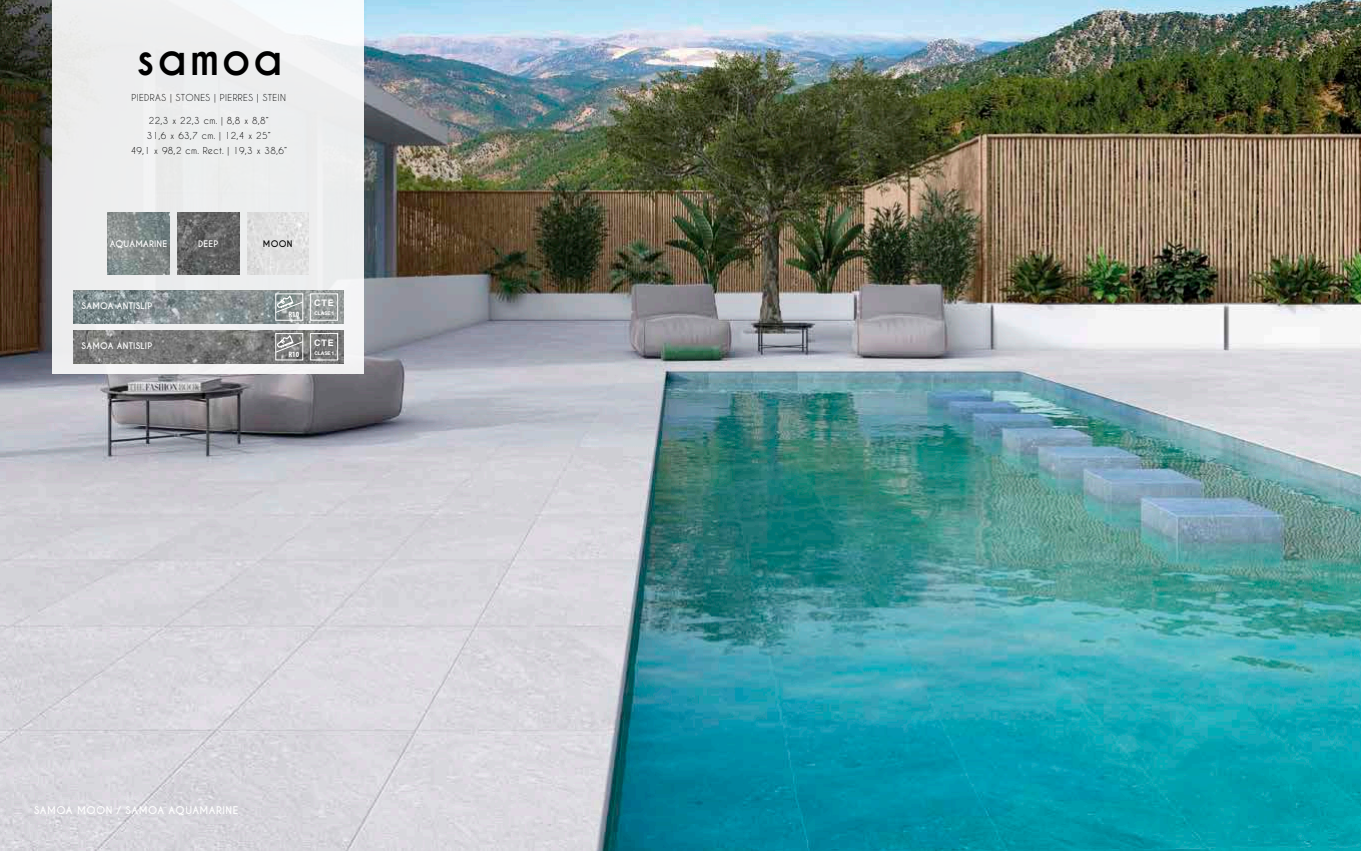
<style>
.page{position:relative;width:1361px;height:851px;background:#fff}
.page>*{position:absolute;margin:0;border:0;box-sizing:border-box;transform-origin:0 0}
.t1{font:700 44px "Caviar Dreams";letter-spacing:.05em;color:#000}
.t2{font:700 10px "Caviar Dreams";letter-spacing:.05em;color:#fff}
.t3{font:9px/15px "Caviar Dreams";letter-spacing:.05em;color:#000;text-align:center}
.t4{font:9px "Caviar Dreams";letter-spacing:.05em;color:#000}
.t5{font:700 9px "Arial";letter-spacing:.1em;color:#fff}
.t6{font:700 8.5px "Caviar Dreams";letter-spacing:.025em;color:#fff}
.t7{font:700 8.5px "Caviar Dreams";color:#000}
.t8{font:700 condensed 8px "Myriad Pro";color:#fff}
.t9{font:700 5px "Arial";letter-spacing:-.025em;color:#fff}
</style>
<div class="page">
<img style="left:0;top:0;width:1361px;height:850px">
<div style="left:52px;top:0;width:312px;height:374px;background:linear-gradient(to right,#eaebeb,#eef0f1)"></div>
<img style="left:108px;top:213px;width:61px;height:61px">
<img style="left:178px;top:213px;width:61px;height:61px">
<img style="left:74px;top:330px;width:269px;height:33px">
<img style="left:74px;top:291px;width:269px;height:32px">
<img style="left:247px;top:213px;width:61px;height:61px">
<div style="left:276px;top:333px;width:27px;height:27px;border:1px solid #fff"></div>
<svg style="left:275px;top:335px;width:28px;height:17px"></svg>
<div style="left:276px;top:294px;width:27px;height:26px;border:1px solid #fff"></div>
<svg style="left:275px;top:295px;width:28px;height:18px"></svg>
<div style="left:310px;top:333px;width:28px;height:27px;border:1px solid #fff"></div>
<div style="left:310px;top:294px;width:28px;height:26px;border:1px solid #fff"></div>
<h1 class="t1" style="left:136px;top:32px;width:148px">samoa</h1>
<p class="t4" style="left:131px;top:92px;width:156px">PIEDRAS | STONES | PIERRES | STEIN</p>
<p class="t3" style="left:131px;top:113px;width:158px">22,3 x 22,3 cm. | 8,8 x 8,8”<br>31,6 x 63,7 cm. | 12,4 x 25”<br>49,1 x 98,2 cm. Rect. | 19,3 x 38,6”</p>
<p class="t6" style="left:110px;top:238px;width:59px">AQUAMARINE</p>
<p class="t6" style="left:198px;top:238px;width:22px">DEEP</p>
<p class="t7" style="left:263px;top:238px;width:31px">MOON</p>
<p class="t6" style="left:82px;top:301px;width:72px">SAMOA ANTISLIP</p>
<p class="t6" style="left:82px;top:340px;width:72px">SAMOA ANTISLIP</p>
<p class="t8" style="left:288px;top:309px;width:12px">R10</p>
<p class="t8" style="left:288px;top:349px;width:12px">R10</p>
<p class="t5" style="left:314px;top:297px;width:21px">CTE</p>
<p class="t9" style="left:314px;top:310px;width:21px">CLASE 1</p>
<p class="t5" style="left:314px;top:336px;width:21px">CTE</p>
<p class="t9" style="left:314px;top:349px;width:21px">CLASE 1</p>
<p class="t2" style="left:34px;top:803px;width:206px">SAMOA MOON / SAMOA AQUAMARINE</p>
</div>
